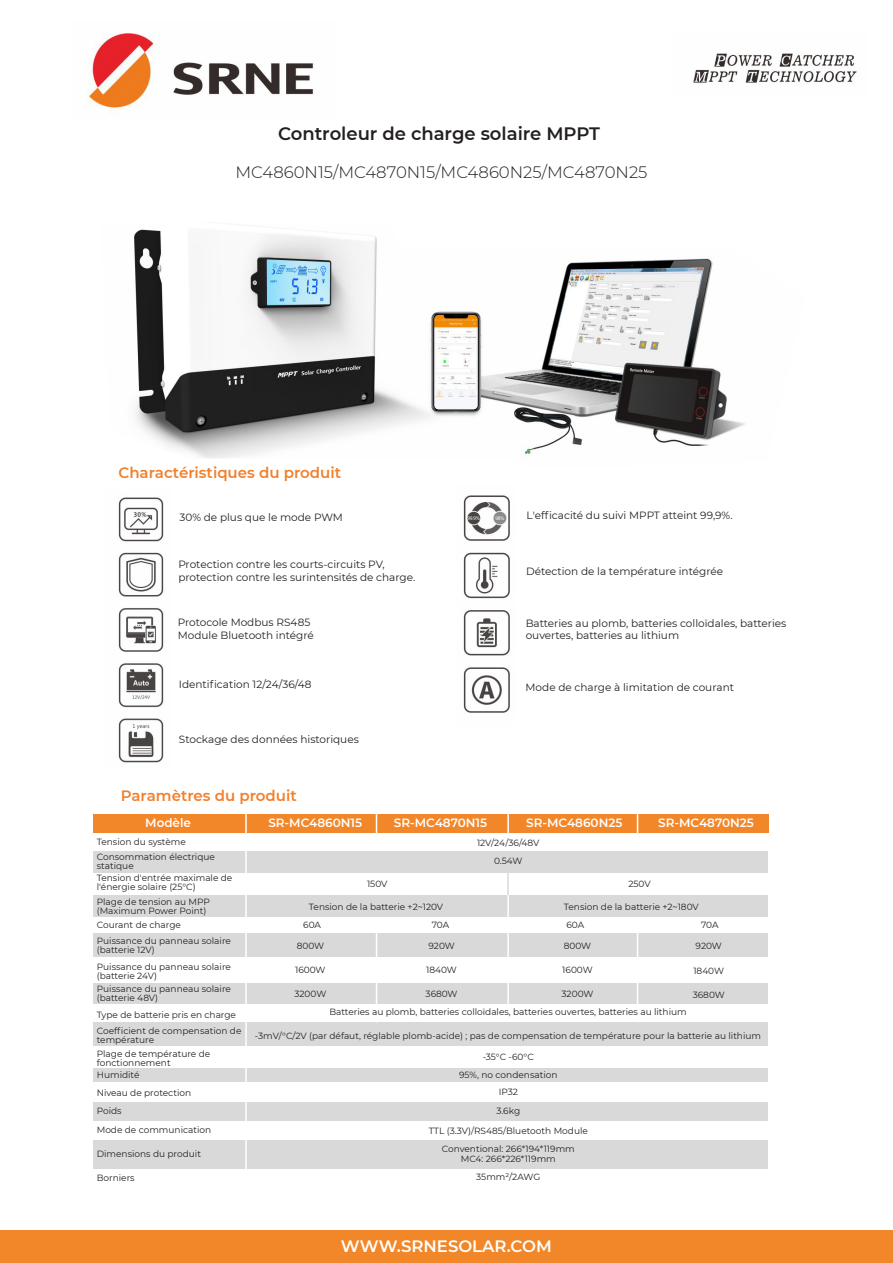
<style>
.page{position:relative;width:893px;height:1263px;background:#fff}
.page>*{position:absolute;margin:0;border:0;box-sizing:border-box;transform-origin:0 0}
.t1{font:600 18px "Montserrat";color:#231f20}
.t2{font:300 16.5px "Montserrat";color:#231f20}
.t3{font:600 16.5px "Montserrat";color:#fff}
.t4{font:600 15px "Montserrat";color:#f1802c}
.t5{font:600 12px "Montserrat";color:#fff}
.t6{font:10.5px/12.6px "Montserrat";color:#231f20}
.t7{font:9px/9px "Montserrat";color:#231f20}
</style>
<div class="page">
<img style="left:134px;top:229px;width:611px;height:229px">
<div style="left:93px;top:814px;width:676px;height:18px;background:#f28729"></div>
<div style="left:93px;top:851px;width:674px;height:21px;background:#d8d9d8"></div>
<div style="left:93px;top:895px;width:674px;height:22px;background:#d8d9d8"></div>
<div style="left:93px;top:934px;width:674px;height:23px;background:#d8d9d8"></div>
<div style="left:93px;top:983px;width:674px;height:21px;background:#d8d9d8"></div>
<div style="left:93px;top:1023px;width:674px;height:23px;background:#d8d9d8"></div>
<div style="left:93px;top:1068px;width:674px;height:13px;background:#d8d9d8"></div>
<div style="left:93px;top:1102px;width:674px;height:19px;background:#d8d9d8"></div>
<div style="left:93px;top:1140px;width:674px;height:28px;background:#d8d9d8"></div>
<img style="left:118px;top:497px;width:46px;height:266px">
<img style="left:463px;top:495px;width:47px;height:218px">
<img style="left:87px;top:33px;width:227px;height:76px">
<hr style="left:245px;top:814px;width:2px;height:364px;background:#fff">
<hr style="left:376px;top:917px;width:1px;height:105px;background:#fff">
<hr style="left:376px;top:814px;width:1px;height:37px;background:#fff">
<hr style="left:507px;top:895px;width:2px;height:126px;background:#fff">
<hr style="left:507px;top:814px;width:2px;height:37px;background:#fff">
<hr style="left:637px;top:917px;width:1px;height:105px;background:#fff">
<hr style="left:637px;top:814px;width:1px;height:36px;background:#fff">
<hr style="left:507px;top:873px;width:2px;height:22px;background:#d8d9d8">
<img style="left:693px;top:53px;width:164px;height:30px">
<div style="left:0;top:1230px;width:893px;height:33px;background:#f28729"></div>
<h1 class="t1" style="left:278px;top:121px;width:323px">Controleur de charge solaire MPPT</h1>
<h2 class="t2" style="left:235px;top:161px;width:414px">MC4860N15/MC4870N15/MC4860N25/MC4870N25</h2>
<h3 class="t4" style="left:118px;top:462px;width:224px">Charactéristiques du produit</h3>
<p class="t6" style="left:179px;top:511px;width:165px">30% de plus que le mode PWM</p>
<p class="t6" style="left:178px;top:558px;width:238px">Protection contre les courts-circuits PV, protection contre les surintensités de charge.</p>
<p class="t6" style="left:178px;top:616px;width:138px">Protocole Modbus RS485<br>Module Bluetooth intégré</p>
<p class="t6" style="left:179px;top:677px;width:134px">Identification 12/24/36/48</p>
<p class="t6" style="left:179px;top:733px;width:181px">Stockage des données historiques</p>
<p class="t6" style="left:526px;top:508px;width:208px">L'efficacité du suivi MPPT atteint 99,9%.</p>
<p class="t6" style="left:526px;top:565px;width:199px">Détection de la température intégrée</p>
<p class="t6" style="left:526px;top:616px;width:262px">Batteries au plomb, batteries colloïdales, batteries ouvertes, batteries au lithium</p>
<p class="t6" style="left:526px;top:680px;width:210px">Mode de charge à limitation de courant</p>
<h3 class="t4" style="left:121px;top:785px;width:177px">Paramètres du produit</h3>
<h3 class="t5" style="left:145px;top:814px;width:47px">Modèle</h3>
<h3 class="t5" style="left:268px;top:814px;width:95px">SR-MC4860N15</h3>
<h3 class="t5" style="left:394px;top:814px;width:95px">SR-MC4870N15</h3>
<h3 class="t5" style="left:526px;top:814px;width:98px">SR-MC4860N25</h3>
<h3 class="t5" style="left:658px;top:814px;width:97px">SR-MC4870N25</h3>
<p class="t7" style="left:97px;top:834px;width:120px;line-height:15px">Tension du système<br>Consommation électrique</p>
<p class="t7" style="left:97px;top:859px;width:137px;line-height:12px">statique<br>Tension d'entrée maximale de</p>
<p class="t7" style="left:97px;top:879px;width:115px;line-height:15px">l'énergie solaire (25°C)<br>Plage de tension au MPP</p>
<p class="t7" style="left:97px;top:904px;width:111px;line-height:13.5px">(Maximum Power Point)<br>Courant de charge</p>
<p class="t7" style="left:97px;top:936px;width:136px">Puissance du panneau solaire (batterie 12V)</p>
<p class="t7" style="left:97px;top:961px;width:136px">Puissance du panneau solaire (batterie 24V)</p>
<p class="t7" style="left:97px;top:984px;width:136px">Puissance du panneau solaire (batterie 48V)</p>
<p class="t7" style="left:97px;top:1006px;width:146px;line-height:16.5px">Type de batterie pris en charge<br>Coefficient de compensation de</p>
<p class="t7" style="left:97px;top:1033px;width:115px;line-height:13.5px">température<br>Plage de température de</p>
<p class="t7" style="left:97px;top:1056px;width:75px;line-height:12px">fonctionnement<br>Humidité</p>
<p class="t7" style="left:97px;top:1083px;width:96px;line-height:18px">Niveau de protection<br>Poids</p>
<p class="t7" style="left:97px;top:1125px;width:116px">Mode de communication</p>
<p class="t7" style="left:97px;top:1149px;width:106px">Dimensions du produit</p>
<p class="t7" style="left:97px;top:1173px;width:39px">Borniers</p>
<p class="t7" style="left:477px;top:834px;width:64px;line-height:18px;text-align:center">12V/24/36/48V<br>0.54W</p>
<p class="t7" style="left:367px;top:878px;width:22px">150V</p>
<p class="t7" style="left:628px;top:878px;width:24px">250V</p>
<p class="t7" style="left:309px;top:902px;width:136px">Tension de la batterie +2~120V</p>
<p class="t7" style="left:564px;top:902px;width:136px">Tension de la batterie +2~180V</p>
<p class="t7" style="left:303px;top:920px;width:19px">60A</p>
<p class="t7" style="left:432px;top:920px;width:19px">70A</p>
<p class="t7" style="left:566px;top:920px;width:19px">60A</p>
<p class="t7" style="left:701px;top:920px;width:19px">70A</p>
<p class="t7" style="left:297px;top:941px;width:29px">800W</p>
<p class="t7" style="left:295px;top:965px;width:32px">1600W</p>
<p class="t7" style="left:295px;top:989px;width:33px">3200W</p>
<p class="t7" style="left:564px;top:941px;width:29px">800W</p>
<p class="t7" style="left:562px;top:965px;width:32px">1600W</p>
<p class="t7" style="left:562px;top:989px;width:33px">3200W</p>
<p class="t7" style="left:428px;top:941px;width:28px">920W</p>
<p class="t7" style="left:426px;top:965px;width:32px">1840W</p>
<p class="t7" style="left:426px;top:989px;width:34px">3680W</p>
<p class="t7" style="left:696px;top:941px;width:28px">920W</p>
<p class="t7" style="left:693px;top:965px;width:32px">1840W</p>
<p class="t7" style="left:693px;top:989px;width:34px">3680W</p>
<p class="t7" style="left:329px;top:1007px;width:359px">Batteries au plomb, batteries colloïdales, batteries ouvertes, batteries au lithium</p>
<p class="t7" style="left:255px;top:1030px;width:508px">-3mV/°C/2V (par défaut, réglable plomb-acide) ; pas de compensation de température pour la batterie au lithium</p>
<p class="t7" style="left:459px;top:1048px;width:100px;line-height:18px;text-align:center">-35°C -60°C<br>95%, no condensation</p>
<p class="t7" style="left:429px;top:1081px;width:161px;line-height:19.5px;text-align:center">IP32<br>3.6kg<br>TTL (3.3V)/RS485/Bluetooth Module</p>
<p class="t7" style="left:442px;top:1143px;width:134px;line-height:10.5px;text-align:center">Conventional: 266*194*119mm<br>MC4: 266*226*119mm</p>
<p class="t7" style="left:476px;top:1172px;width:66px">35mm²/2AWG</p>
<h2 class="t3" style="left:341px;top:1235px;width:212px">WWW.SRNESOLAR.COM</h2>
</div>
